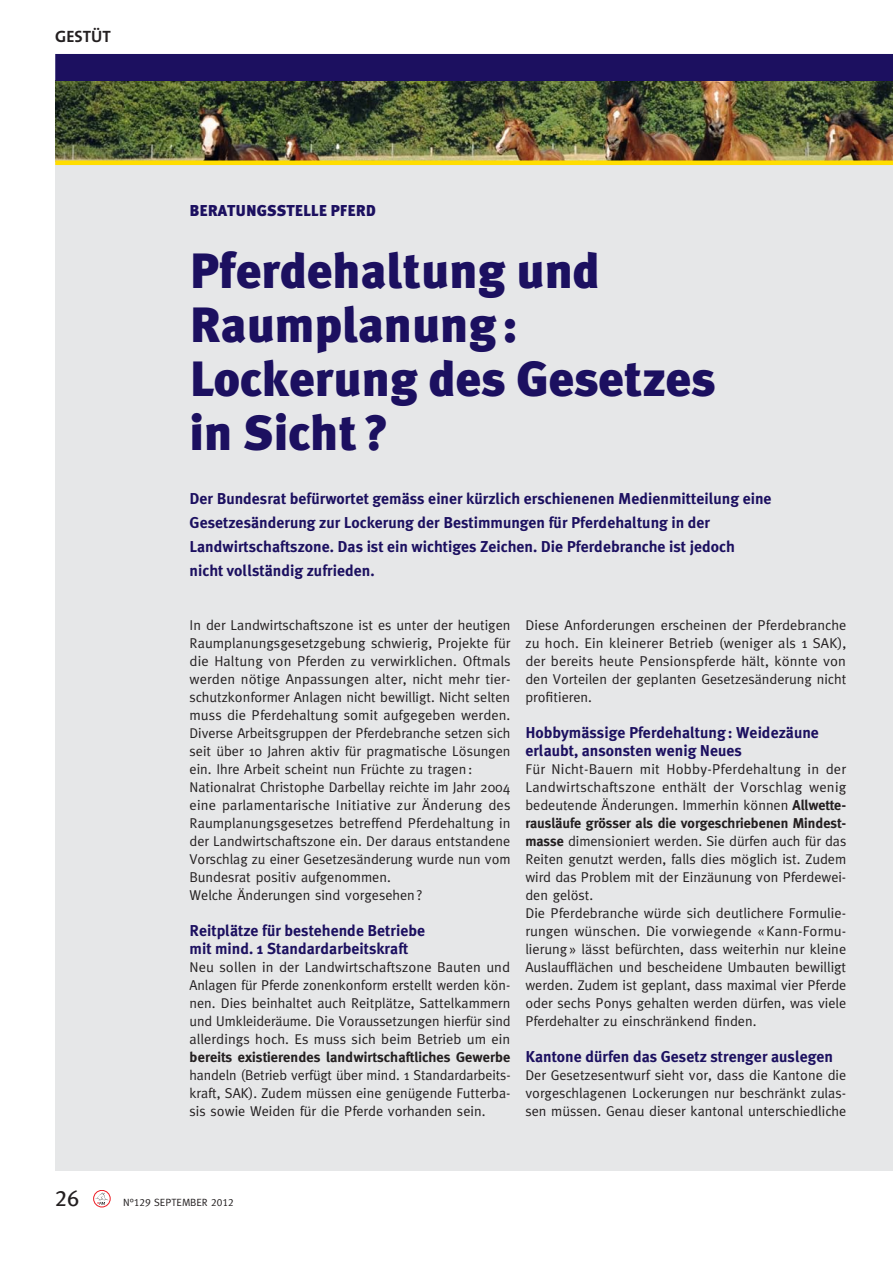
<style>
.page{position:relative;width:893px;height:1263px;background:#fff}
.page>*{position:absolute;margin:0;border:0;box-sizing:border-box;transform-origin:0 0}
.t1{font:900 49.5px/54px "Meta Plus";color:#1c1060}
.t2{font:22.5px "Meta Plus Book Caps";color:#231f20}
.t3{font:16.5px "The Mix Bold Caps";color:#231f20}
.t4{font:700 15.75px/24px "Meta Plus";color:#1c1060}
.t5{font:900 15.75px "Meta Plus";color:#1c1060}
.t6{font:14.25px/18px "Meta";color:#231f20;text-align:justify}
.t7{font:700 14.25px "Meta";letter-spacing:.005em;color:#231f20}
.t8{font:10.5px "Meta Caps";color:#231f20}
.s1{font-weight:700}
</style>
<div class="page">
<div style="left:94px;top:1190px;width:16px;height:17px;border:1px solid #ed1c24;border-radius:50%"></div>
<svg style="left:95px;top:1192px;width:13px;height:13px"></svg>
<img style="left:55px;top:81px;width:838px;height:80px">
<div style="left:55px;top:162px;width:838px;height:1008px;background:#e6e7e8"></div>
<hr style="left:55px;top:161px;width:838px;height:4px;background:#fd0">
<div style="left:55px;top:54px;width:838px;height:27px;background:#1c1060"></div>
<p class="t3" style="left:55px;top:27px;width:57px">GESTÜT</p>
<p class="t5" style="left:190px;top:203px;width:188px">BERATUNGSSTELLE PFERD</p>
<h1 class="t1" style="left:190px;top:246px;width:527px">Pferdehaltung und<br>Raumplanung :<br>Lockerung des Gesetzes in Sicht ?</h1>
<p class="t4" style="left:190px;top:487px;width:583px">Der Bundesrat befürwortet gemäss einer kürzlich erschienenen Medienmitteilung eine Gesetzesänderung zur Lockerung der Bestimmungen für Pferdehaltung in der Landwirtschaftszone. Das ist ein wichtiges Zeichen. Die Pferdebranche ist jedoch nicht vollständig zufrieden.</p>
<p class="t6" style="left:190px;top:618px;width:323px;text-align:left">In der Landwirtschaftszone ist es unter der heutigen Raumplanungsgesetzgebung schwierig, Projekte für die Haltung von Pferden zu verwirklichen. Oftmals werden nötige Anpassungen alter, nicht mehr tier&shy;schutzkonformer Anlagen nicht bewilligt. Nicht selten muss die Pferdehaltung somit aufgegeben werden.<br>Diverse Arbeitsgruppen der Pferdebranche setzen sich seit über 10 Jahren aktiv für pragmatische Lösungen ein. Ihre Arbeit scheint nun Früchte zu tragen :<br>Nationalrat Christophe Darbellay reichte im Jahr 2004 eine parlamentarische Initiative zur Änderung des Raumplanungsgesetzes betreffend Pferdehaltung in der Landwirtschaftszone ein. Der daraus entstandene Vorschlag zu einer Gesetzesänderung wurde nun vom Bundesrat positiv aufgenommen.<br>Welche Änderungen sind vorgesehen ?</p>
<p class="t4" style="left:190px;top:922px;width:237px;line-height:18px">Reitplätze für bestehende Betriebe mit mind. 1 Standardarbeitskraft</p>
<p class="t6" style="left:190px;top:960px;width:323px">Neu sollen in der Landwirtschaftszone Bauten und Anlagen für Pferde zonenkonform erstellt werden kön&shy;nen. Dies beinhaltet auch Reitplätze, Sattelkammern und Umkleideräume. Die Voraussetzungen hierfür sind allerdings hoch. Es muss sich beim Betrieb um ein</p>
<p class="t7" style="left:190px;top:1050px;width:322px">bereits existierendes landwirtschaftliches Gewerbe</p>
<p class="t6" style="left:190px;top:1068px;width:322px">handeln (Betrieb verfügt über mind. 1 Standardarbeits&shy;kraft, SAK). Zudem müssen eine genügende Futterba&shy;sis sowie Weiden für die Pferde vorhanden sein.</p>
<p class="t6" style="left:525px;top:618px;width:322px">Diese Anforderungen erscheinen der Pferdebranche zu hoch. Ein kleinerer Betrieb (weniger als 1 SAK), der bereits heute Pensionspferde hält, könnte von den Vorteilen der geplanten Gesetzesänderung nicht profitieren.</p>
<p class="t4" style="left:525px;top:724px;width:295px;line-height:18px">Hobbymässige Pferdehaltung : Weidezäune erlaubt, ansonsten wenig Neues</p>
<p class="t6" style="left:525px;top:762px;width:323px;text-align:left">Für Nicht-Bauern mit Hobby-Pferdehaltung in der Landwirtschaftszone enthält der Vorschlag wenig bedeutende Änderungen. Immerhin können <span class="s1">Allwette&shy;rausläufe grösser als die vorgeschriebenen Mindest&shy;masse</span> dimensioniert werden. Sie dürfen auch für das Reiten genutzt werden, falls dies möglich ist. Zudem wird das Problem mit der Einzäunung von Pferdewei&shy;den gelöst.<br>Die Pferdebranche würde sich deutlichere Formulie&shy;rungen wünschen. Die vorwiegende « Kann-Formu&shy;lierung » lässt befürchten, dass weiterhin nur kleine Auslaufflächen und bescheidene Umbauten bewilligt werden. Zudem ist geplant, dass maximal vier Pferde oder sechs Ponys gehalten werden dürfen, was viele Pferdehalter zu einschränkend finden.</p>
<p class="t4" style="left:525px;top:1045px;width:309px">Kantone dürfen das Gesetz strenger auslegen</p>
<p class="t6" style="left:525px;top:1068px;width:322px">Der Gesetzesentwurf sieht vor, dass die Kantone die vorgeschlagenen Lockerungen nur beschränkt zulas&shy;sen müssen. Genau dieser kantonal unterschiedliche</p>
<h2 class="t2" style="left:55px;top:1185px;width:26px">26</h2>
<p class="t8" style="left:123px;top:1199px;width:112px">N°129 SEPTEMBER 2012</p>
</div>
